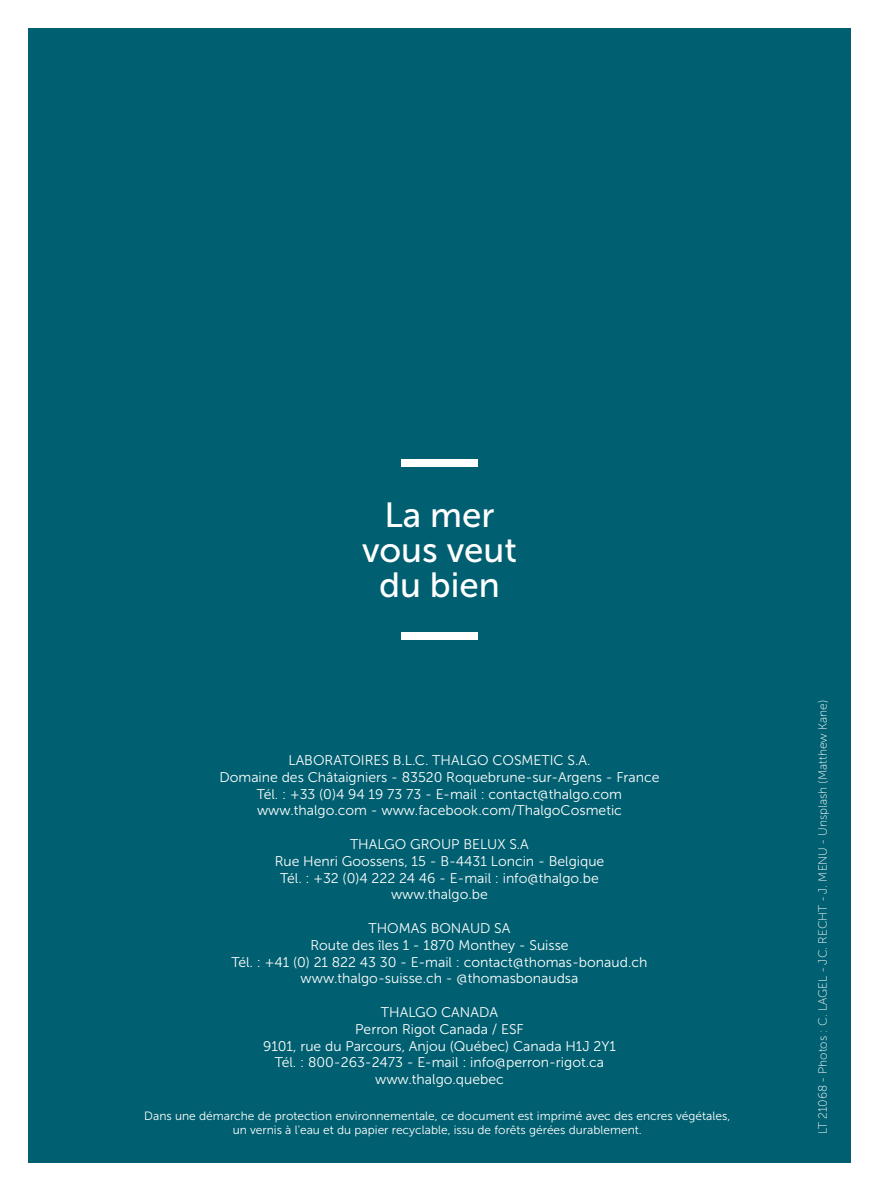
<style>
.page{position:relative;width:879px;height:1191px;background:#fff}
.page>*{position:absolute;margin:0;border:0;box-sizing:border-box;transform-origin:0 0}
.t1{font:34.8px/34.8px "Museo Sans 500";color:#fff;text-align:center}
.t2{font:14px/16.8px "Museo Sans 300";color:#fff;text-align:center}
.t3{font:12px/14.4px "Museo Sans 300";color:#fff;text-align:center}
.t4{font:12px "Museo Sans 100";color:#fff}
</style>
<div class="page">
<div style="left:28px;top:28px;width:822px;height:1134px;background:#006071"></div>
<div style="left:401px;top:459px;width:77px;height:8px;background:#fff"></div>
<div style="left:401px;top:632px;width:77px;height:7px;background:#fff"></div>
<h1 class="t1" style="left:362px;top:498px;width:156px">La mer vous veut du bien</h1>
<p class="t2" style="left:219px;top:752px;width:441px">LABORATOIRES B.L.C. THALGO COSMETIC S.A.<br>Domaine des Châtaigniers - 83520 Roquebrune-sur-Argens - France Tél. : +33 (0)4 94 19 73 73 - E-mail : contact@thalgo.com www.thalgo.com - www.facebook.com/ThalgoCosmetic</p>
<p class="t2" style="left:275px;top:836px;width:331px">THALGO GROUP BELUX S.A<br>Rue Henri Goossens, 15 - B-4431 Loncin - Belgique Tél. : +32 (0)4 222 24 46 - E-mail : info@thalgo.be www.thalgo.be</p>
<p class="t2" style="left:231px;top:920px;width:417px">THOMAS BONAUD SA<br>Route des îles 1 - 1870 Monthey - Suisse<br>Tél. : +41 (0) 21 822 43 30 - E-mail : contact@thomas-bonaud.ch www.thalgo-suisse.ch - @thomasbonaudsa</p>
<p class="t2" style="left:263px;top:1004px;width:354px">THALGO CANADA<br>Perron Rigot Canada / ESF<br>9101, rue du Parcours, Anjou (Québec) Canada H1J 2Y1<br>Tél. : 800-263-2473 - E-mail : info@perron-rigot.ca www.thalgo.quebec</p>
<p class="t3" style="left:144px;top:1108px;width:587px">Dans une démarche de protection environnementale, ce document est imprimé avec des encres végétales, un vernis à l'eau et du papier recyclable, issu de forêts gérées durablement.</p>
<p class="t4" style="left:816px;top:1134px;width:436px;rotate:-90deg">LT 21068 - Photos : C. LAGEL - JC. RECHT - J. MENU - Unsplash (Matthew Kane)</p>
</div>
